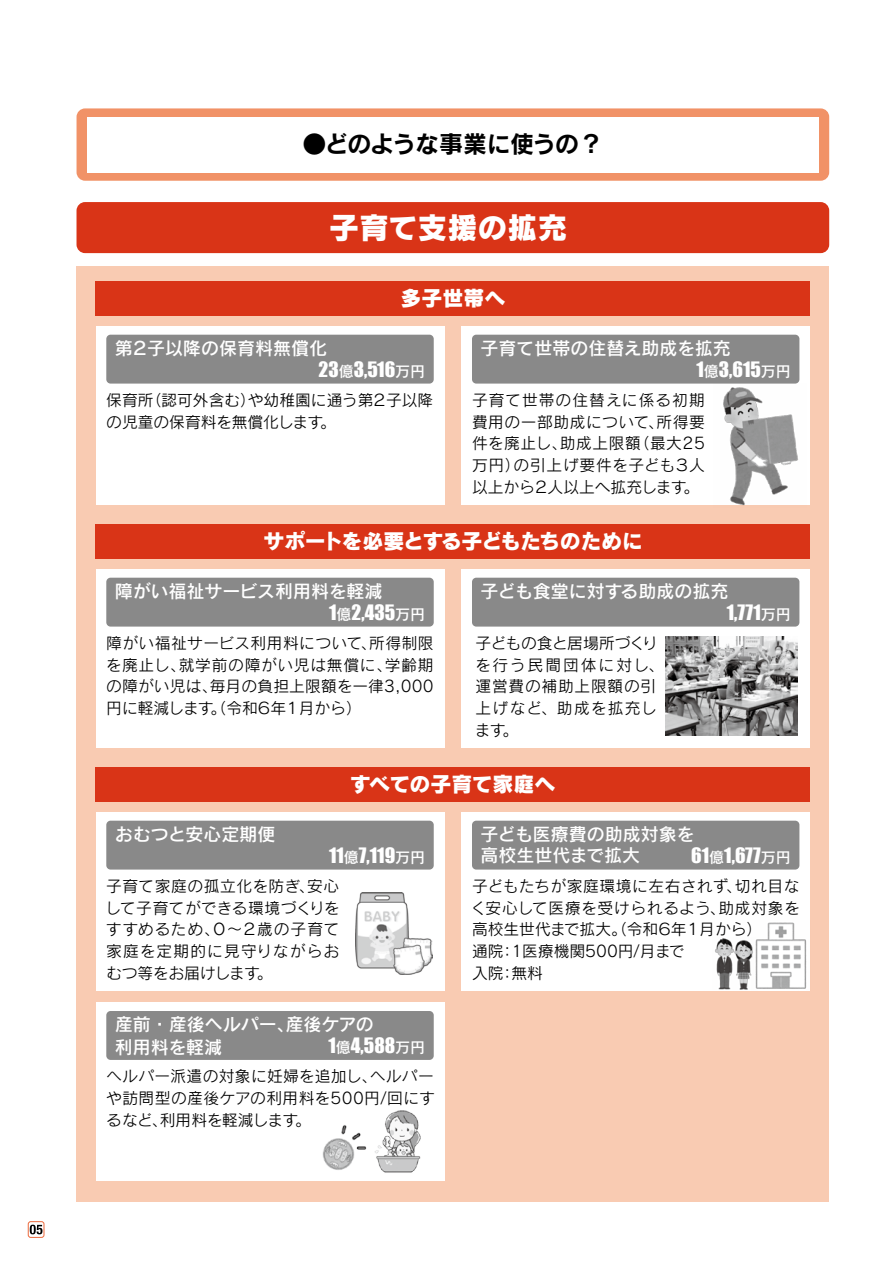
<style>
.page{position:relative;width:893px;height:1263px;background:#fff}
.page>*{position:absolute;margin:0;border:0;box-sizing:border-box;transform-origin:0 0}
.t1{font:30px "Rodin Pro EB";color:#fff}
.t2{font:24px "Rodin Pro B";letter-spacing:-.04em;color:#000}
.t3{font:21px "Rodin Pro EB";letter-spacing:-.02em;color:#fff}
.t4{font:19.5px "Impact";color:#fff}
.t5{font:18px/21px "Rodin Pro DB";color:#fff}
.t6{font:15.75px/21.8px "Rodin Pro M";letter-spacing:.005em;color:#000;text-align:justify}
.t7{font:15.75px/21.8px "Rodin Pro M";letter-spacing:.05em;color:#000}
.s1{font-family:"Rodin Pro DB";font-size:15px}
</style>
<div class="page">
<div style="left:77px;top:202px;width:752px;height:51px;background:#d93417;border-radius:9px"></div>
<div style="left:77px;top:266px;width:752px;height:935px;background:#f9cbb2"></div>
<div style="left:77px;top:108px;width:752px;height:73px;background:#f19267;border-radius:9px"></div>
<div style="left:28px;top:1221px;width:16px;height:17px;border:1px solid #ec693c;border-radius:2px"></div>
<svg style="left:30px;top:1225px;width:12px;height:9px"></svg>
<div style="left:87px;top:117px;width:731px;height:55px;background:#fff"></div>
<div style="left:461px;top:326px;width:349px;height:179px;background:#fff"></div>
<div style="left:96px;top:326px;width:348px;height:179px;background:#fff"></div>
<div style="left:461px;top:569px;width:349px;height:179px;background:#fff"></div>
<div style="left:96px;top:569px;width:348px;height:179px;background:#fff"></div>
<div style="left:461px;top:812px;width:349px;height:179px;background:#fff"></div>
<div style="left:96px;top:812px;width:348px;height:179px;background:#fff"></div>
<div style="left:96px;top:1002px;width:348px;height:179px;background:#fff"></div>
<img style="left:665px;top:637px;width:132px;height:99px">
<div style="left:96px;top:281px;width:714px;height:34px;background:#d93417"></div>
<div style="left:96px;top:767px;width:714px;height:34px;background:#d93417"></div>
<div style="left:96px;top:524px;width:714px;height:34px;background:#d93417"></div>
<div style="left:106px;top:335px;width:328px;height:49px;background:#898989;border-radius:4px"></div>
<div style="left:472px;top:335px;width:327px;height:49px;background:#898989;border-radius:4px"></div>
<div style="left:106px;top:578px;width:328px;height:49px;background:#898989;border-radius:4px"></div>
<div style="left:472px;top:578px;width:327px;height:49px;background:#898989;border-radius:4px"></div>
<div style="left:106px;top:821px;width:328px;height:48px;background:#898989;border-radius:4px"></div>
<div style="left:472px;top:821px;width:327px;height:48px;background:#898989;border-radius:4px"></div>
<div style="left:106px;top:1011px;width:328px;height:49px;background:#898989;border-radius:4px"></div>
<img style="left:723px;top:387px;width:75px;height:119px">
<img style="left:355px;top:893px;width:78px;height:82px">
<img style="left:715px;top:938px;width:37px;height:52px">
<img style="left:752px;top:922px;width:55px;height:67px">
<img style="left:322px;top:1125px;width:43px;height:45px">
<img style="left:365px;top:1110px;width:56px;height:63px">
<h2 class="t2" style="left:302px;top:128px;width:302px">●どのような事業に使うの？</h2>
<h1 class="t1" style="left:329px;top:207px;width:240px">子育て支援の拡充</h1>
<h3 class="t3" style="left:400px;top:283px;width:106px">多子世帯へ</h3>
<p class="t5" style="left:115px;top:337px;width:214px">第２子以降の保育料無償化</p>
<p class="t4" style="left:319px;top:354px;width:108px">23<span class="s1">億</span>3,516<span class="s1">万円</span></p>
<p class="t6" style="left:106px;top:388px;width:328px">保育所（認可外含む）や幼稚園に通う第２子以降の児童の保育料を無償化します。</p>
<p class="t5" style="left:480px;top:337px;width:252px">子育て世帯の住替え助成を拡充</p>
<p class="t4" style="left:696px;top:354px;width:96px">1<span class="s1">億</span>3,615<span class="s1">万円</span></p>
<p class="t6" style="left:472px;top:388px;width:234px">子育て世帯の住替えに係る初期費用の一部助成について、所得要件を廃止し、助成上限額（最大25万円）の引上げ要件を子ども３人以上から２人以上へ拡充します。</p>
<h3 class="t3" style="left:263px;top:526px;width:381px">サポートを必要とする子どもたちのために</h3>
<p class="t5" style="left:115px;top:580px;width:269px">障がい福祉サービス利用料を軽減</p>
<p class="t4" style="left:329px;top:597px;width:98px">1<span class="s1">億</span>2,435<span class="s1">万円</span></p>
<p class="t6" style="left:106px;top:631px;width:329px">障がい福祉サービス利用料について、所得制限を廃止し、就学前の障がい児は無償に、学齢期の障がい児は、毎月の負担上限額を一律3,000円に軽減します。（令和６年１月から）</p>
<p class="t5" style="left:480px;top:580px;width:250px">子ども食堂に対する助成の拡充</p>
<p class="t4" style="left:727px;top:597px;width:66px">1,771<span class="s1">万円</span></p>
<p class="t7" style="left:475px;top:631px;width:191px">子どもの食と居場所づくりを行う民間団体に対し、運営費の補助上限額の引上げなど、助成を拡充します。</p>
<h3 class="t3" style="left:350px;top:769px;width:207px">すべての子育て家庭へ</h3>
<p class="t5" style="left:115px;top:823px;width:162px">おむつと安心定期便</p>
<p class="t4" style="left:329px;top:840px;width:98px">11<span class="s1">億</span>7,119<span class="s1">万円</span></p>
<p class="t6" style="left:106px;top:874px;width:236px">子育て家庭の孤立化を防ぎ、安心して子育てができる環境づくりをすすめるため、０～２歳の子育て家庭を定期的に見守りながらおむつ等をお届けします。</p>
<p class="t5" style="left:115px;top:1012px;width:260px;line-height:22.5px">産前・産後ヘルパー、産後ケアの利用料を軽減</p>
<p class="t4" style="left:328px;top:1031px;width:98px">1<span class="s1">億</span>4,588<span class="s1">万円</span></p>
<p class="t6" style="left:106px;top:1065px;width:330px">ヘルパー派遣の対象に妊婦を追加し、ヘルパーや訪問型の産後ケアの利用料を500円/回にするなど、利用料を軽減します。</p>
<p class="t5" style="left:480px;top:823px;width:216px">子ども医療費の助成対象を高校生世代まで拡大</p>
<p class="t4" style="left:691px;top:840px;width:101px">61<span class="s1">億</span>1,677<span class="s1">万円</span></p>
<p class="t6" style="left:471px;top:874px;width:331px;text-align:left">子どもたちが家庭環境に左右されず、切れ目なく安心して医療を受けられるよう、助成対象を高校生世代まで拡大。（令和６年１月から）<br>通院：1医療機関500円/月まで<br>入院：無料</p>
</div>
